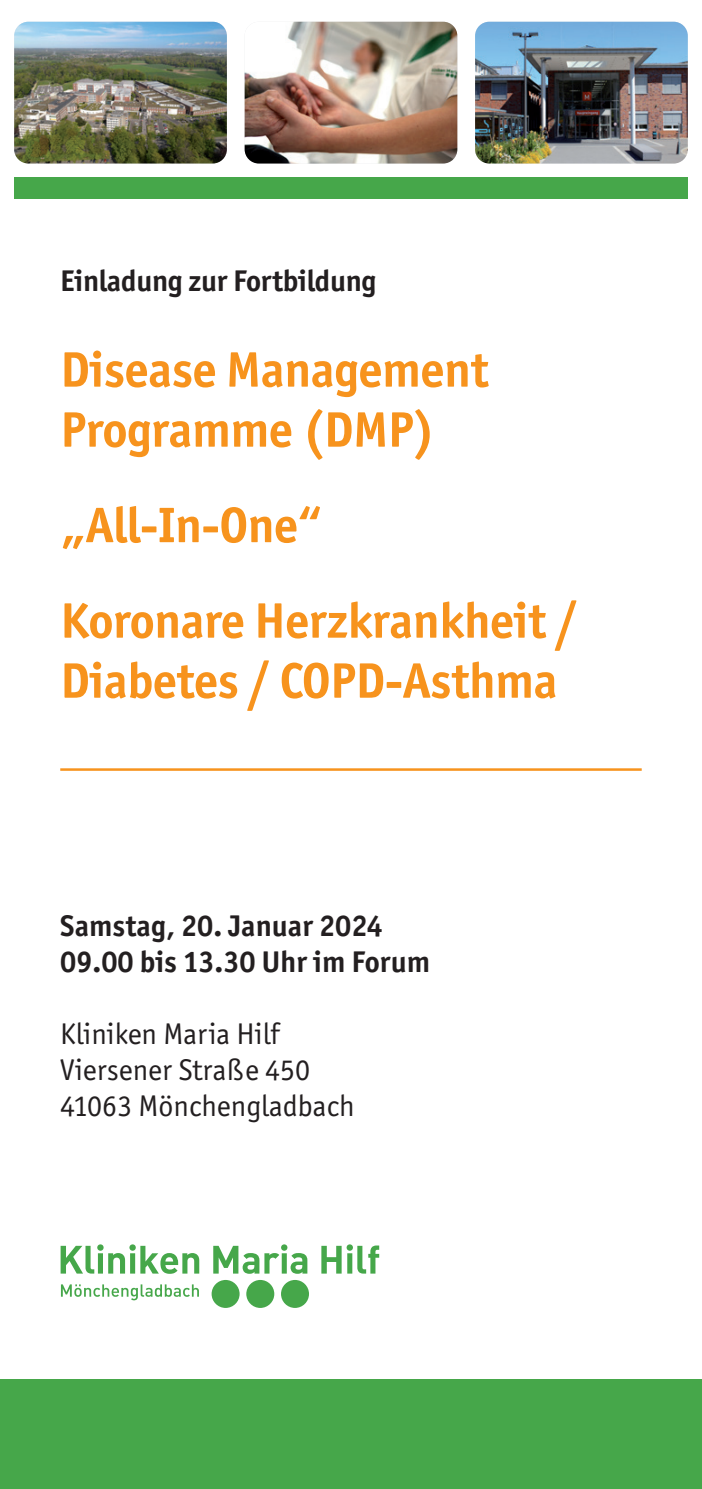
<style>
.page{position:relative;width:702px;height:1489px;background:#fff}
.page>*{position:absolute;margin:0;border:0;box-sizing:border-box;transform-origin:0 0}
.t1{font:700 50px/60px "Officina Sans ITC Std";letter-spacing:-.01em;color:#f7931d}
.t2{font:700 30px/36px "Officina Sans ITC Std";color:#231f20}
.t3{font:30px/36px "Officina Sans ITC Std";color:#231f20}
</style>
<div class="page">
<div style="left:14px;top:178px;width:673px;height:21px;background:#46a74a"></div>
<img style="left:475px;top:22px;width:212px;height:141px">
<img style="left:244px;top:22px;width:213px;height:141px">
<img style="left:14px;top:22px;width:213px;height:141px">
<div style="left:0;top:1379px;width:702px;height:109px;background:#46a74a"></div>
<hr style="left:60px;top:768px;width:581px;height:2px;background:#f7931d">
<svg style="left:61px;top:1244px;width:318px;height:29px"></svg>
<svg style="left:61px;top:1284px;width:138px;height:16px"></svg>
<div style="left:246px;top:1279px;width:28px;height:28px;background:#46a74a;border-radius:50%"></div>
<div style="left:281px;top:1279px;width:28px;height:28px;background:#46a74a;border-radius:50%"></div>
<div style="left:211px;top:1279px;width:28px;height:28px;background:#46a74a;border-radius:50%"></div>
<p class="t2" style="left:60px;top:263px;width:318px">Einladung zur Fortbildung</p>
<p class="t1" style="left:60px;top:339px;width:430px">Disease Management<br>Programme (DMP)</p>
<p class="t1" style="left:60px;top:477px;width:519px;line-height:95.5px">„All-In-One“<br>Koronare Herzkrankheit /</p>
<p class="t1" style="left:60px;top:650px;width:499px">Diabetes / COPD-Asthma</p>
<p class="t2" style="left:60px;top:907px;width:371px">Samstag, 20. Januar 2024<br>09.00 bis 13.30 Uhr im Forum</p>
<p class="t3" style="left:60px;top:1015px;width:296px">Kliniken Maria Hilf<br>Viersener Straße 450<br>41063 Mönchengladbach</p>
</div>
